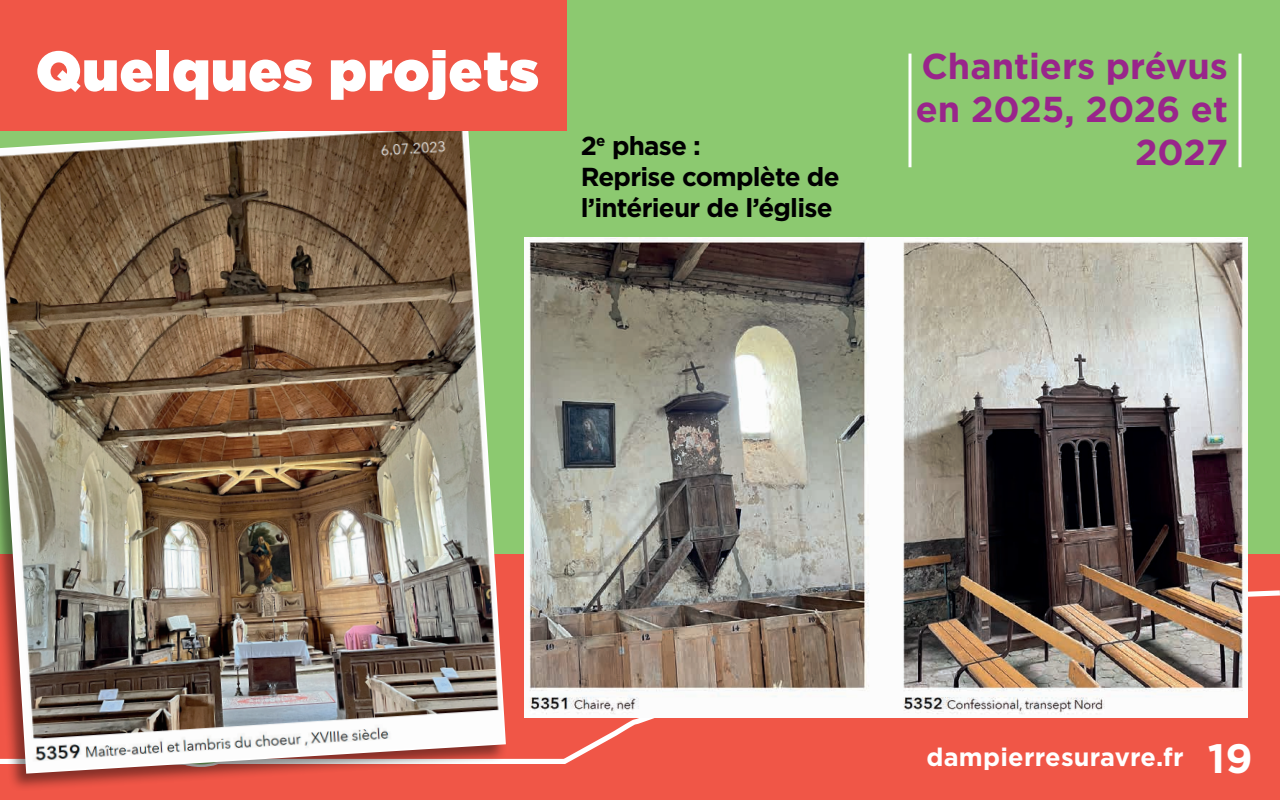
<style>
.page{position:relative;width:1280px;height:800px;background:#fff}
.page>*{position:absolute;margin:0;border:0;box-sizing:border-box;transform-origin:0 0}
.t1{font:56px "Gotham Ultra";letter-spacing:.02em;color:#fff}
.t2{font:700 36px/43.2px "Gotham";color:#99258b;text-align:right}
.t3{font:700 26px/31.2px "Gotham";letter-spacing:-.03em;color:#000001}
.t4{font:700 25.2px "Gotham";letter-spacing:.01em;color:#fff}
.s1{font-size:41px}
</style>
<div class="page">
<div style="left:0;top:0;width:1280px;height:576px;background:#8cc970"></div>
<div style="left:0;top:554px;width:1280px;height:246px;background:#f05647"></div>
<svg style="left:508px;top:588px;width:772px;height:176px"></svg>
<svg style="left:908px;top:54px;width:4px;height:113px"></svg>
<svg style="left:1238px;top:54px;width:4px;height:113px"></svg>
<div style="left:0;top:119px;width:508px;height:673px;background:#000001;opacity:.45"></div>
<img style="left:0;top:130px;width:507px;height:645px">
<div style="left:0;top:0;width:567px;height:130px;background:#f05647"></div>
<img style="left:525px;top:237px;width:723px;height:480px">
<h1 class="t1" style="left:36px;top:39px;width:504px">Quelques projets</h1>
<p class="t3" style="left:581px;top:130px;width:260px">2<sup>e</sup> phase :<br>Reprise complète de l’intérieur de l’église</p>
<h2 class="t2" style="left:916px;top:44px;width:314px">Chantiers prévus en 2025, 2026 et<br>2027</h2>
<p class="t4" style="left:926px;top:740px;width:328px">dampierresuravre.fr <span class="s1">19</span></p>
</div>
